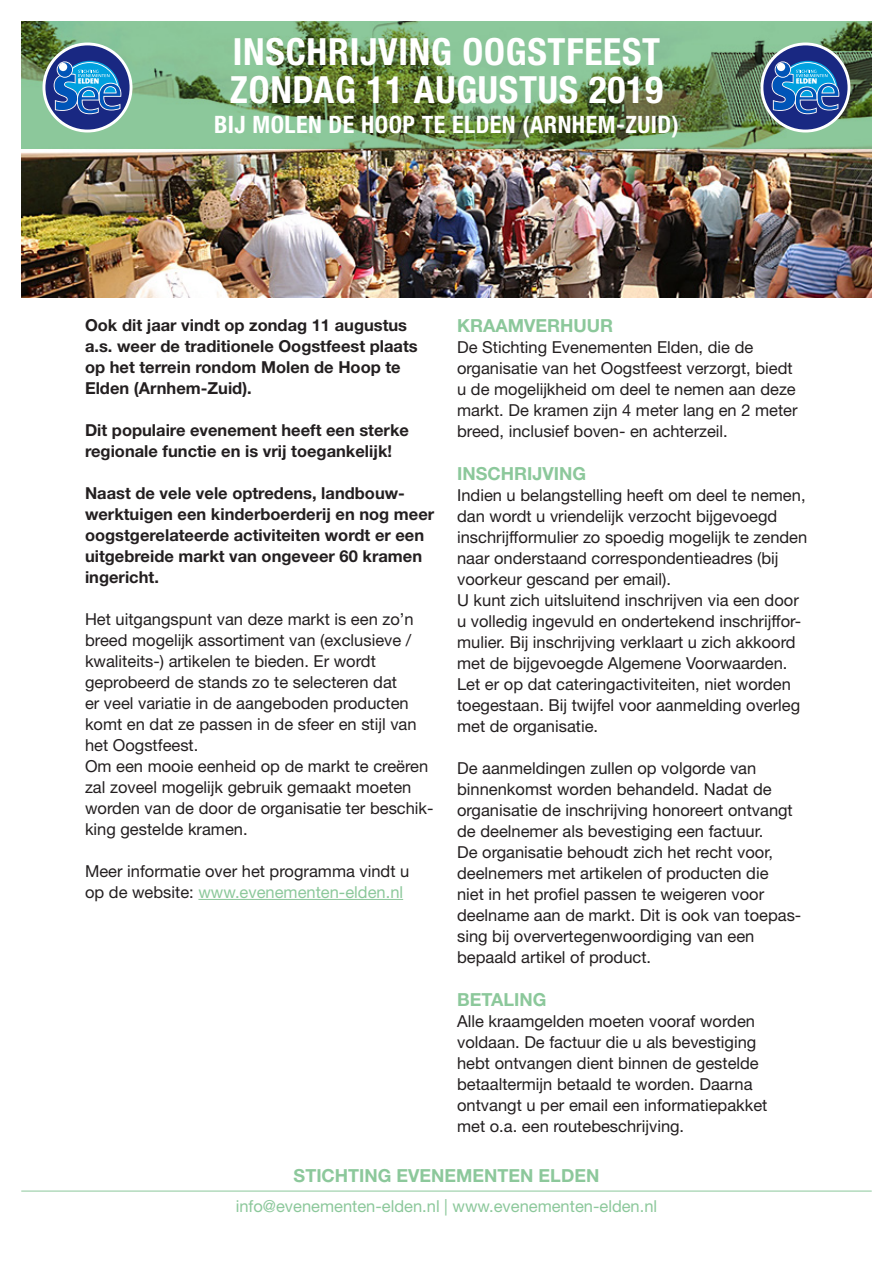
<style>
.page{position:relative;width:893px;height:1263px;background:#fff}
.page>*{position:absolute;margin:0;border:0;box-sizing:border-box;transform-origin:0 0}
.t1{font:700 condensed 37.5px "Helvetica Neue LT Std";letter-spacing:.02em;color:#fff}
.t2{font:700 condensed 24px "Helvetica Neue LT Std";letter-spacing:.02em;color:#fff}
.t3{font:700 18px "Helvetica Neue LT Std";color:#8cc89b}
.t4{font:16.5px/21px "Helvetica Neue LT Std";color:#231f20}
.t5{font:700 16.5px/21px "Helvetica Neue LT Std";color:#231f20}
.t6{font:16.5px "Helvetica Neue LT Std";color:#8cc89b}
.s1{color:#8cc89b}
</style>
<div class="page">
<img style="left:21px;top:149px;width:851px;height:149px">
<img style="left:21px;top:21px;width:851px;height:128px">
<svg style="left:44px;top:44px;width:87px;height:87px;background:#323f8f"></svg>
<svg style="left:54px;top:61px;width:67px;height:53px;background:#367bbf"></svg>
<div style="left:43px;top:43px;width:89px;height:89px;border:3px solid #fff;border-radius:50%"></div>
<svg style="left:762px;top:44px;width:87px;height:87px;background:#324090"></svg>
<svg style="left:772px;top:61px;width:67px;height:53px;background:#367bbf"></svg>
<div style="left:760px;top:43px;width:90px;height:89px;border:3px solid #fff;border-radius:50%"></div>
<hr style="left:198px;top:899px;width:205px;height:1px;background:#8cc89b">
<hr style="left:21px;top:1191px;width:851px;height:1px;background:#8cc89b">
<p class="t1" style="left:233px;top:29px;width:429px">INSCHRIJVING OOGSTFEEST</p>
<p class="t1" style="left:230px;top:67px;width:435px">ZONDAG 11 AUGUSTUS 2019</p>
<p class="t2" style="left:214px;top:109px;width:466px">BIJ MOLEN DE HOOP TE ELDEN (ARNHEM-ZUID)</p>
<p class="t5" style="left:85px;top:314px;width:334px">Ook dit jaar vindt op zondag 11 augustus a.s. weer de traditionele Oogstfeest plaats op het terrein rondom Molen de Hoop te Elden (Arnhem-Zuid).</p>
<p class="t5" style="left:85px;top:419px;width:325px">Dit populaire evenement heeft een sterke regionale functie en is vrij toegankelijk!</p>
<p class="t5" style="left:85px;top:482px;width:351px">Naast de vele vele optredens, landbouw&shy;werktuigen een kinderboerderij en nog meer oogstgerelateerde activiteiten wordt er een uitgebreide markt van ongeveer 60 kramen ingericht.</p>
<p class="t4" style="left:85px;top:608px;width:333px">Het uitgangspunt van deze markt is een zo’n breed mogelijk assortiment van (exclusieve / kwaliteits-) artikelen te bieden. Er wordt geprobeerd de stands zo te selecteren dat<br>er veel variatie in de aangeboden producten komt en dat ze passen in de sfeer en stijl van het Oogstfeest.</p>
<p class="t4" style="left:85px;top:755px;width:350px">Om een mooie eenheid op de markt te creëren zal zoveel mogelijk gebruik gemaakt moeten worden van de door de organisatie ter beschik&shy;king gestelde kramen.</p>
<p class="t4" style="left:85px;top:860px;width:326px">Meer informatie over het programma vindt u op de website: <span class="s1">www.evenementen-elden.nl</span></p>
<p class="t3" style="left:457px;top:314px;width:157px">KRAAMVERHUUR</p>
<p class="t4" style="left:457px;top:336px;width:342px">De Stichting Evenementen Elden, die de organisatie van het Oogstfeest verzorgt, biedt u de mogelijkheid om deel te nemen aan deze markt. De kramen zijn 4 meter lang en 2 meter breed, inclusief boven- en achterzeil.</p>
<p class="t3" style="left:457px;top:462px;width:130px">INSCHRIJVING</p>
<p class="t4" style="left:457px;top:484px;width:352px">Indien u belangstelling heeft om deel te nemen, dan wordt u vriendelijk verzocht bijgevoegd inschrijfformulier zo spoedig mogelijk te zenden naar onderstaand correspondentieadres (bij voorkeur gescand per email).</p>
<p class="t4" style="left:457px;top:589px;width:346px">U kunt zich uitsluitend inschrijven via een door u volledig ingevuld en ondertekend inschrijffor&shy;mulier. Bij inschrijving verklaart u zich akkoord met de bijgevoegde Algemene Voorwaarden.<br>Let er op dat cateringactiviteiten, niet worden toegestaan. Bij twijfel voor aanmelding overleg met de organisatie.</p>
<p class="t4" style="left:457px;top:757px;width:346px">De aanmeldingen zullen op volgorde van binnenkomst worden behandeld. Nadat de organisatie de inschrijving honoreert ontvangt de deelnemer als bevestiging een factuur.<br>De organisatie behoudt zich het recht voor, deelnemers met artikelen of producten die<br>niet in het profiel passen te weigeren voor deelname aan de markt. Dit is ook van toepas&shy;sing bij oververtegenwoordiging van een bepaald artikel of product.</p>
<p class="t3" style="left:457px;top:988px;width:91px">BETALING</p>
<p class="t4" style="left:457px;top:1010px;width:312px">Alle kraamgelden moeten vooraf worden voldaan. De factuur die u als bevestiging hebt ontvangen dient binnen de gestelde betaaltermijn betaald te worden. Daarna ontvangt u per email een informatiepakket met o.a. een routebeschrijving.</p>
<p class="t3" style="left:294px;top:1165px;width:307px">STICHTING EVENEMENTEN ELDEN</p>
<p class="t6" style="left:236px;top:1196px;width:423px">info@evenementen-elden.nl | www.evenementen-elden.nl</p>
</div>
